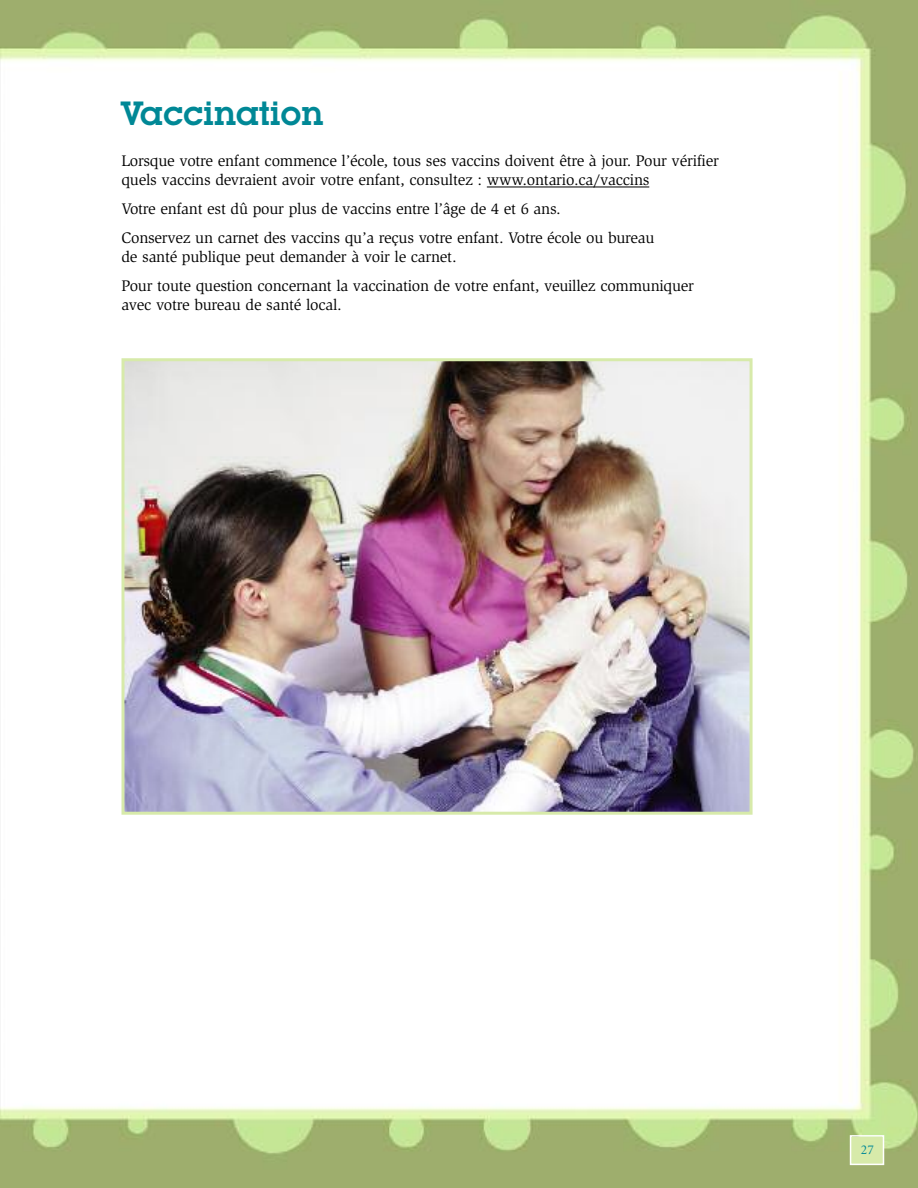
<style>
.page{position:relative;width:918px;height:1188px;background:#fff}
.page>*{position:absolute;margin:0;border:0;box-sizing:border-box;transform-origin:0 0}
.t1{font:600 33px "Lubalin Graph IT Cby BT";letter-spacing:-.01em;color:#008896}
.t2{font:15.75px/28.7px "Slimbach";letter-spacing:-.015em;color:#000}
.t3{font:13.5px "Minion";color:#008896}
</style>
<div class="page">
<img style="left:0;top:0;width:918px;height:1188px">
<div style="left:851px;top:1137px;width:32px;height:27px;background:#d7eaaa"></div>
<div style="left:850px;top:1135px;width:34px;height:30px;border:2px solid #fff"></div>
<hr style="left:487px;top:187px;width:162px;height:1px;background:#000">
<img style="left:126px;top:362px;width:623px;height:449px">
<div style="left:122px;top:358px;width:631px;height:457px;border:3px solid #d7eaaa"></div>
<h1 class="t1" style="left:122px;top:101px;width:204px">Vaccination</h1>
<p class="t2" style="left:121px;top:152px;width:599px;line-height:19.5px">Lorsque votre enfant commence l’école, tous ses vaccins doivent être à jour. Pour vérifier quels vaccins devraient avoir votre enfant, consultez : www.ontario.ca/vaccins</p>
<p class="t2" style="left:121px;top:196px;width:535px">Votre enfant est dû pour plus de vaccins entre l’âge de 4 et 6 ans.<br>Conservez un carnet des vaccins qu’a reçus votre enfant. Votre école ou bureau</p>
<p class="t2" style="left:121px;top:244px;width:574px">de santé publique peut demander à voir le carnet.<br>Pour toute question concernant la vaccination de votre enfant, veuillez communiquer</p>
<p class="t2" style="left:121px;top:292px;width:222px">avec votre bureau de santé local.</p>
<p class="t3" style="left:861px;top:1144px;width:14px">27</p>
</div>
